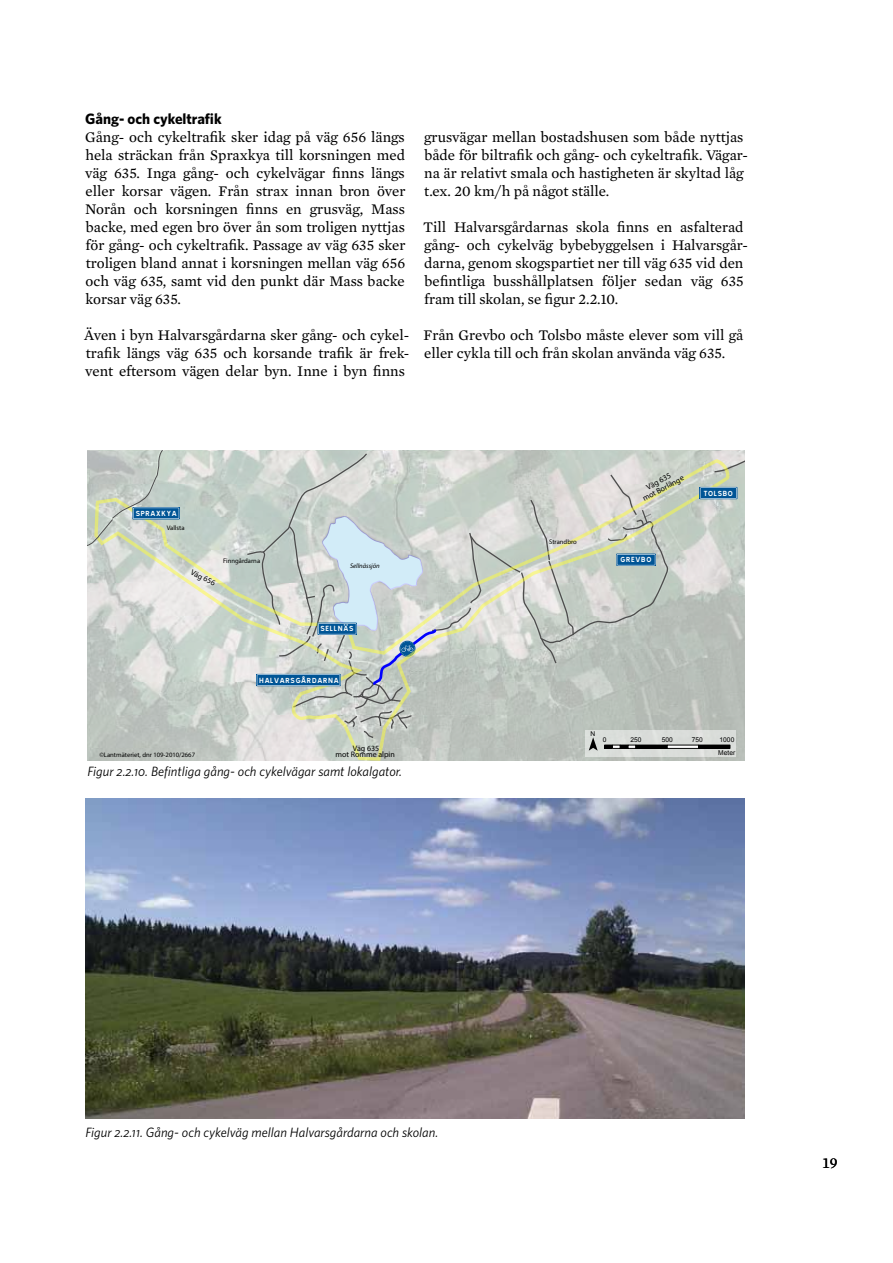
<style>
.page{position:relative;width:893px;height:1263px;background:#fff}
.page>*{position:absolute;margin:0;border:0;box-sizing:border-box;transform-origin:0 0}
.t1{font:15px/18px "Mercury Text G2";color:#000}
.t2{font:700 15px "Whitney";color:#000}
.t3{font:italic 13.5px "Whitney";color:#000}
.t4{font:7.95px/8.1px "Myriad Pro";color:#000;text-align:center}
.t5{font:6.6px "Myriad Pro";color:#000}
.t6{font:6.6px/13.2px "Arial";color:#000}
.t7{font:italic 6.6px "Myriad Pro";color:#000}
.t8{font:6.3px "Tratex Vit";color:#fff}
</style>
<div class="page">
<svg style="left:88px;top:451px;width:656px;height:309px;background:#c1c8c2"></svg>
<div style="left:585px;top:730px;width:150px;height:26px;background:#daddda"></div>
<div style="left:698px;top:745px;width:32px;height:4px;border:1px solid #000"></div>
<svg style="left:714px;top:451px;width:30px;height:22px"></svg>
<svg style="left:94px;top:459px;width:635px;height:301px;background:#c9cfc8"></svg>
<svg style="left:88px;top:451px;width:91px;height:95px;background:#bac6c0"></svg>
<svg style="left:246px;top:452px;width:423px;height:299px;background:#c5cdc7"></svg>
<svg style="left:700px;top:487px;width:37px;height:12px"></svg>
<img style="left:85px;top:798px;width:659px;height:321px">
<p class="t2" style="left:85px;top:109px;width:138px">Gång- och cykeltrafik</p>
<p class="t1" style="left:85px;top:128px;width:322px;text-align:justify">Gång- och cykeltrafik sker idag på väg 656 längs hela sträckan från Spraxkya till korsningen med väg 635. Inga gång- och cykelvägar finns längs eller korsar vägen. Från strax innan bron över Norån och korsningen finns en grusväg, Mass backe, med egen bro över ån som troligen nyttjas för gång- och cykeltrafik. Passage av väg 635 sker troligen bland annat i korsningen mellan väg 656 och väg 635, samt vid den punkt där Mass backe korsar väg 635.</p>
<p class="t1" style="left:84px;top:326px;width:327px;text-align:justify">Även i byn Halvarsgårdarna sker gång- och cykel&shy;trafik längs väg 635 och korsande trafik är frek&shy;vent eftersom vägen delar byn. Inne i byn finns</p>
<p class="t1" style="left:424px;top:128px;width:325px">grusvägar mellan bostadshusen som både nyttjas både för biltrafik och gång- och cykeltrafik. Vägar&shy;na är relativt smala och hastigheten är skyltad låg t.ex. 20 km/h på något ställe.</p>
<p class="t1" style="left:423px;top:218px;width:326px">Till Halvarsgårdarnas skola finns en asfalterad gång- och cykelväg bybebyggelsen i Halvarsgår&shy;darna, genom skogspartiet ner till väg 635 vid den befintliga busshållplatsen följer sedan väg 635 fram till skolan, se figur 2.2.10.</p>
<p class="t1" style="left:424px;top:326px;width:321px">Från Grevbo och Tolsbo måste elever som vill gå eller cykla till och från skolan använda väg 635.</p>
<p class="t8" style="left:135px;top:509px;width:43px">SPRAXKYA</p>
<p class="t5" style="left:167px;top:524px;width:19px">Vallsta</p>
<p class="t5" style="left:223px;top:557px;width:38px">Finngårdarna</p>
<p class="t4" style="left:193px;top:568px;width:28px;rotate:27deg">Väg 656</p>
<p class="t7" style="left:350px;top:561px;width:31px">Sellnässjön</p>
<p class="t8" style="left:320px;top:625px;width:35px">SELLNÄS</p>
<p class="t5" style="left:99px;top:750px;width:97px">©Lantmäteriet, dnr 109-2010/2667</p>
<p class="t8" style="left:259px;top:676px;width:82px">HALVARSGÅRDARNA</p>
<p class="t4" style="left:353px;top:744px;width:28px">Väg 635</p>
<p class="t4" style="left:335px;top:750px;width:61px">mot Romme alpin</p>
<p class="t3" style="left:87px;top:762px;width:316px">Figur 2.2.10. Befintliga gång- och cykelvägar samt lokalgator.</p>
<p class="t5" style="left:549px;top:538px;width:29px">Strandbro</p>
<p class="t4" style="left:637px;top:488px;width:47px;rotate:-28deg">Väg 635<br>mot Borlänge</p>
<p class="t8" style="left:703px;top:489px;width:31px">TOLSBO</p>
<p class="t8" style="left:620px;top:556px;width:33px">GREVBO</p>
<p class="t6" style="left:590px;top:727px;width:6px">N</p>
<p class="t6" style="left:603px;top:733px;width:5px">0</p>
<p class="t6" style="left:630px;top:733px;width:13px">250</p>
<p class="t6" style="left:662px;top:733px;width:13px">500</p>
<p class="t6" style="left:692px;top:733px;width:13px">750</p>
<p class="t6" style="left:718px;top:733px;width:18px">1000<br>Meter</p>
<p class="t3" style="left:85px;top:1123px;width:354px">Figur 2.2.11. Gång- och cykelväg mellan Halvarsgårdarna och skolan.</p>
<p class="t1" style="left:822px;top:1154px;width:17px">19</p>
</div>
